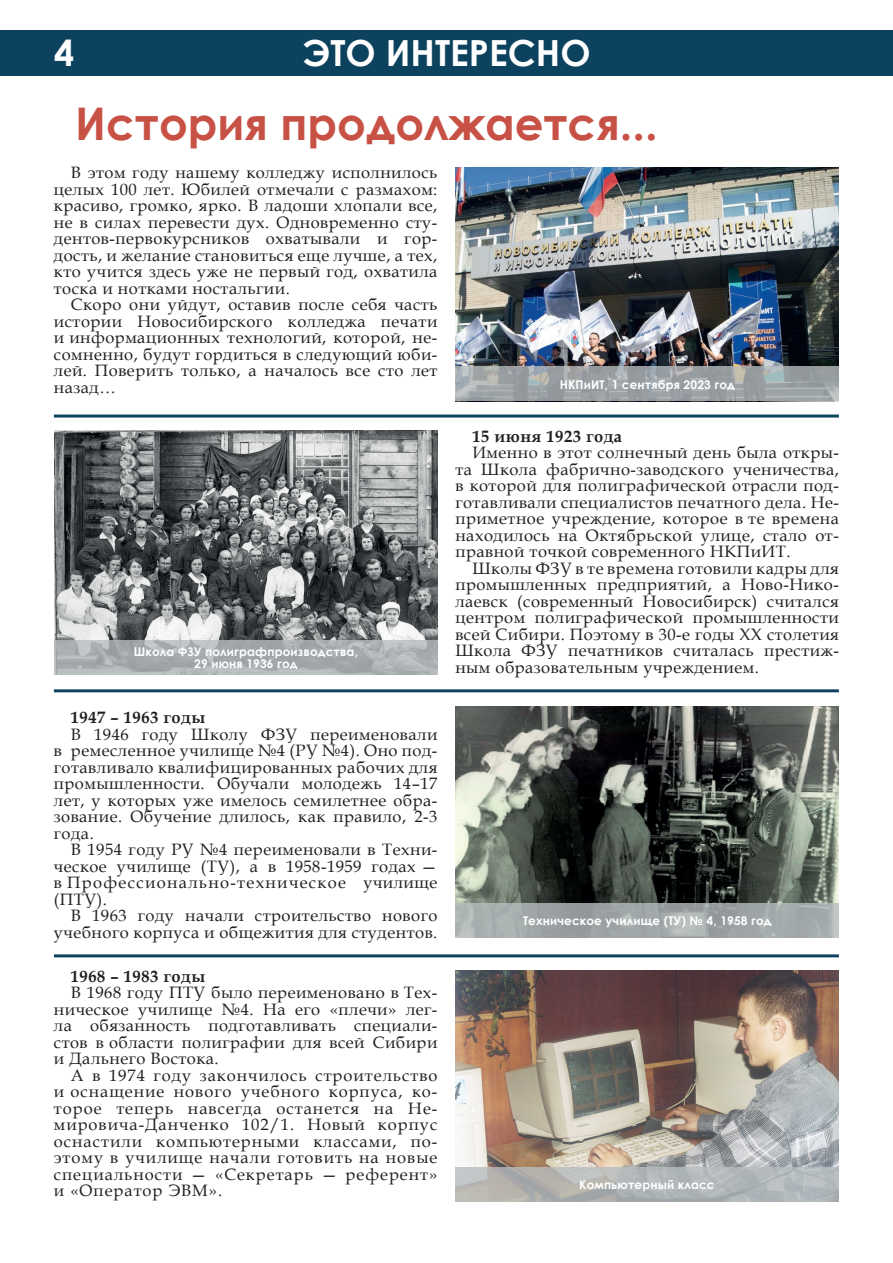
<style>
.page{position:relative;width:893px;height:1263px;background:#fff}
.page>*{position:absolute;margin:0;border:0;box-sizing:border-box;transform-origin:0 0}
.заголовок{font:700 45px "Century Gothic";color:#c85146}
.t1{font:700 36px "Century Gothic";color:#fff}
.статья{font:16.5px/16.5px "Book Antiqua";letter-spacing:.03em;color:#231f20;text-align:justify}
.статья-2{font:700 16.5px "Book Antiqua";letter-spacing:.03em;color:#231f20}
.t2{font:700 12px "Century Gothic";letter-spacing:.01em;color:#fff}
</style>
<div class="page">
<div style="left:0;top:30px;width:893px;height:45px;background:#0c425e"></div>
<img style="left:54px;top:431px;width:383px;height:209px">
<img style="left:455px;top:971px;width:384px;height:196px">
<img style="left:455px;top:707px;width:384px;height:196px">
<hr style="left:54px;top:414px;width:785px;height:3px;background:#0c425e">
<hr style="left:54px;top:689px;width:785px;height:3px;background:#0c425e">
<hr style="left:54px;top:954px;width:785px;height:3px;background:#0c425e">
<img style="left:455px;top:167px;width:384px;height:199px">
<svg style="left:54px;top:640px;width:384px;height:34px;background:#aaafb2"></svg>
<svg style="left:455px;top:903px;width:384px;height:35px;background:#a2a9a9"></svg>
<svg style="left:455px;top:1167px;width:384px;height:35px;background:#b2b5b6"></svg>
<svg style="left:455px;top:366px;width:384px;height:35px;background:#9ea4a7"></svg>
<h2 class="t1" style="left:54px;top:26px;width:22px">4</h2>
<p class="t1" style="left:302px;top:26px;width:290px">ЭТО ИНТЕРЕСНО</p>
<p class="заголовок" style="left:75px;top:89px;width:584px">История продолжается...</p>
<p class="статья" style="left:54px;top:164px;width:385px;text-indent:17px">В этом году нашему колледжу исполнилось целых 100 лет. Юбилей отмечали с размахом: красиво, громко, ярко. В ладоши хлопали все, не в силах перевести дух. Одновременно сту&shy;дентов-первокурсников охватывали и гор&shy;дость, и желание становиться еще лучше, а тех, кто учится здесь уже не первый год, охватила тоска и нотками ностальгии.</p>
<p class="статья" style="left:54px;top:296px;width:385px;text-indent:17px">Скоро они уйдут, оставив после себя часть истории Новосибирского колледжа печати и информационных технологий, которой, не&shy;сомненно, будут гордиться в следующий юби&shy;лей. Поверить только, а началось все сто лет назад…</p>
<p class="t2" style="left:134px;top:642px;width:226px">Школа ФЗУ полиграфпроизводства,</p>
<p class="t2" style="left:194px;top:654px;width:105px">29 июня 1936 год</p>
<p class="статья-2" style="left:71px;top:706px;width:136px">1947 – 1963 годы</p>
<p class="статья" style="left:54px;top:725px;width:385px;text-indent:17px">В 1946 году Школу ФЗУ переименовали в ремесленное училище №4 (РУ №4). Оно под&shy;готавливало квалифицированных рабочих для промышленности. Обучали молодежь 14–17 лет, у которых уже имелось семилетнее обра&shy;зование. Обучение длилось, как правило, 2-3 года.</p>
<p class="статья" style="left:54px;top:841px;width:385px;text-indent:17px">В 1954 году РУ №4 переименовали в Техни&shy;ческое училище (ТУ), а в 1958-1959 годах — в Профессионально-техническое училище (ПТУ).</p>
<p class="статья" style="left:54px;top:907px;width:385px;text-align:right">В 1963 году начали строительство нового учебного корпуса и общежития для студентов.</p>
<p class="статья-2" style="left:71px;top:965px;width:136px">1968 – 1983 годы</p>
<p class="статья" style="left:54px;top:984px;width:385px;text-indent:17px">В 1968 году ПТУ было переименовано в Тех&shy;ническое училище №4. На его «плечи» лег&shy;ла обязанность подготавливать специали&shy;стов в области полиграфии для всей Сибири и Дальнего Востока.</p>
<p class="статья" style="left:54px;top:1066px;width:385px;text-indent:17px">А в 1974 году закончилось строительство и оснащение нового учебного корпуса, ко&shy;торое теперь навсегда останется на Не&shy;мировича-Данченко 102/1. Новый корпус оснастили компьютерными классами, по&shy;этому в училище начали готовить на новые специальности — «Секретарь — референт» и «Оператор ЭВМ».</p>
<p class="t2" style="left:560px;top:375px;width:177px">НКПиИТ, 1 сентября 2023 год</p>
<p class="статья-2" style="left:472px;top:425px;width:151px">15 июня 1923 года</p>
<p class="статья" style="left:455px;top:444px;width:385px;text-indent:17px">Именно в этот солнечный день была откры&shy;та Школа фабрично-заводского ученичества, в которой для полиграфической отрасли под&shy;готавливали специалистов печатного дела. Не&shy;приметное учреждение, которое в те времена находилось на Октябрьской улице, стало от&shy;правной точкой современного НКПиИТ.</p>
<p class="статья" style="left:455px;top:559px;width:385px;text-indent:17px">Школы ФЗУ в те времена готовили кадры для промышленных предприятий, а Ново-Нико&shy;лаевск (современный Новосибирск) считался центром полиграфической промышленности всей Сибири. Поэтому в 30-е годы XX столетия Школа ФЗУ печатников считалась престиж&shy;ным образовательным учреждением.</p>
<p class="t2" style="left:523px;top:912px;width:250px">Техническое училище (ТУ) № 4, 1958 год</p>
<p class="t2" style="left:579px;top:1176px;width:137px">Компьютерный класс</p>
</div>
